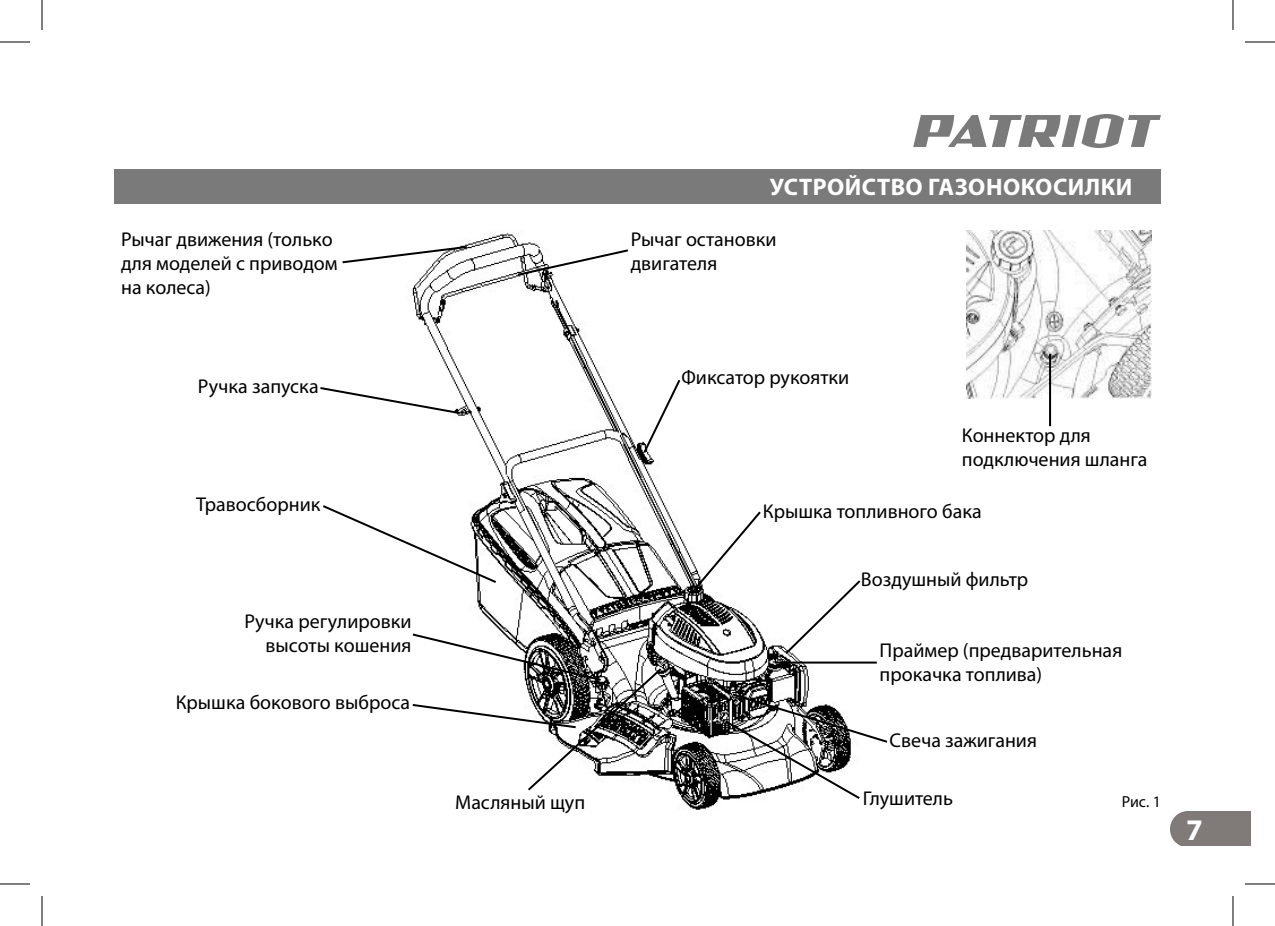
<style>
.page{position:relative;width:1275px;height:926px;background:#fff}
.page>*{position:absolute;margin:0;border:0;box-sizing:border-box;transform-origin:0 0}
.t1{font:700 30px "Myriad Pro";color:#fff}
.t2{font:700 24px "Myriad Pro";letter-spacing:.02em;color:#fff}
.t3{font:20px/24px "Myriad Pro";color:#000}
.t4{font:16px "Myriad Pro";color:#000}
</style>
<div class="page">
<div style="left:1170px;top:812px;width:80px;height:33px;background:#807a79"></div>
<svg style="left:913px;top:114px;width:248px;height:34px"></svg>
<div style="left:114px;top:169px;width:1047px;height:34px;background:#7a7a7a"></div>
<img style="left:966px;top:231px;width:185px;height:167px">
<img style="left:412px;top:231px;width:465px;height:579px">
<svg style="left:342px;top:245px;width:127px;height:19px"></svg>
<svg style="left:515px;top:248px;width:115px;height:29px"></svg>
<hr style="left:1049px;top:354px;width:2px;height:72px;background:#000">
<svg style="left:320px;top:386px;width:142px;height:29px"></svg>
<svg style="left:323px;top:503px;width:175px;height:82px"></svg>
<svg style="left:412px;top:632px;width:251px;height:160px"></svg>
<svg style="left:723px;top:692px;width:165px;height:109px"></svg>
<hr style="left:774px;top:662px;width:103px;height:2px;background:#000">
<svg style="left:783px;top:578px;width:79px;height:78px"></svg>
<svg style="left:691px;top:509px;width:72px;height:84px"></svg>
<svg style="left:641px;top:377px;width:41px;height:78px"></svg>
<hr style="left:0;top:42px;width:30px;height:1px;background:#000">
<hr style="left:1245px;top:42px;width:30px;height:1px;background:#000">
<hr style="left:0;top:884px;width:30px;height:1px;background:#000">
<hr style="left:1245px;top:884px;width:30px;height:1px;background:#000">
<hr style="left:42px;top:0;width:1px;height:30px;background:#000">
<hr style="left:42px;top:896px;width:1px;height:30px;background:#000">
<hr style="left:1232px;top:0;width:1px;height:30px;background:#000">
<hr style="left:1232px;top:896px;width:1px;height:30px;background:#000">
<p class="t2" style="left:769px;top:175px;width:364px">УСТРОЙСТВО ГАЗОНОКОСИЛКИ</p>
<p class="t3" style="left:121px;top:229px;width:218px">Рычаг движения (только для моделей с приводом на колеса)</p>
<p class="t3" style="left:630px;top:229px;width:147px">Рычаг остановки двигателя</p>
<p class="t3" style="left:198px;top:376px;width:122px">Ручка запуска</p>
<p class="t3" style="left:196px;top:494px;width:126px">Травосборник</p>
<p class="t3" style="left:244px;top:611px;width:169px;text-align:right">Ручка регулировки высоты кошения</p>
<p class="t3" style="left:176px;top:692px;width:236px">Крышка бокового выброса</p>
<p class="t3" style="left:455px;top:792px;width:132px">Масляный щуп</p>
<p class="t3" style="left:681px;top:368px;width:169px">Фиксатор рукоятки</p>
<p class="t3" style="left:962px;top:425px;width:187px">Коннектор для подключения шланга</p>
<p class="t3" style="left:763px;top:501px;width:220px">Крышка топливного бака</p>
<p class="t3" style="left:861px;top:569px;width:169px">Воздушный фильтр</p>
<p class="t3" style="left:879px;top:640px;width:244px">Праймер (предварительная прокачка топлива)</p>
<p class="t3" style="left:889px;top:730px;width:149px">Свеча зажигания</p>
<p class="t3" style="left:863px;top:788px;width:92px">Глушитель</p>
<p class="t4" style="left:1121px;top:795px;width:41px">Рис. 1</p>
<h1 class="t1" style="left:1186px;top:815px;width:18px">7</h1>
</div>
